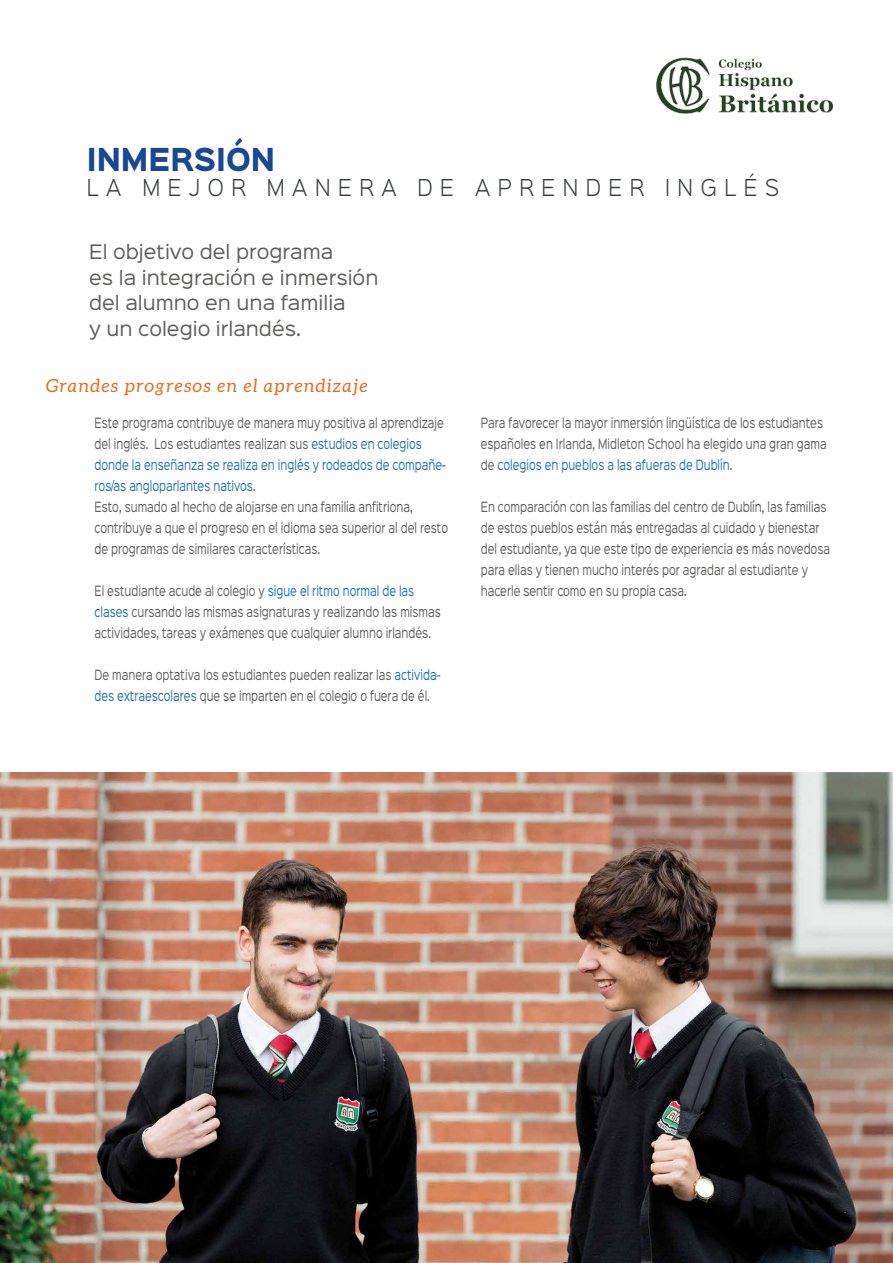
<style>
.page{position:relative;width:893px;height:1263px;background:#fff}
.page>*{position:absolute;margin:0;border:0;box-sizing:border-box;transform-origin:0 0}
.t1{font:900 28.5px "Sinkin Sans 800";color:#1a4792;scale:.9 1}
.t2{font:300 21px "Sinkin Sans 300";letter-spacing:.4em;color:#383d3a;scale:.9 1}
.t3{font:18px/25.5px "Sinkin Sans 400";color:#5f5f5e}
.t4{font:italic 18px "Aleo";letter-spacing:.075em;color:#ed6b1c}
.t5{font:12.75px/21px "Sinkin Sans 400";color:#5f5f5e;scale:.75 1}
.t6{font:12.75px/21px "Sinkin Sans 400";color:#2371b8;scale:.75 1}
.s1{color:#5f5f5e}
.s2{color:#2371b8}
</style>
<div class="page">
<img style="left:0;top:772px;width:892px;height:491px">
<img style="left:656px;top:57px;width:178px;height:57px">
<h1 class="t1" style="left:87px;top:144px;width:211px">INMERSIÓN</h1>
<h2 class="t2" style="left:87px;top:171px;width:771px">LA MEJOR MANERA DE APRENDER INGLÉS</h2>
<h3 class="t3" style="left:89px;top:238px;width:291px">El objetivo del programa<br>es la integración e inmersión del alumno en una familia<br>y un colegio irlandés.</h3>
<h3 class="t4" style="left:46px;top:376px;width:323px">Grandes progresos en el aprendizaje</h3>
<p class="t6" style="left:95px;top:412px;width:470px"><span class="s1">Este programa contribuye de manera muy positiva al aprendizaje del inglés. Los estudiantes realizan sus</span> estudios en colegios donde la enseñanza se realiza en inglés y rodeados de compañe&shy;ros/as angloparlantes nativos.</p>
<p class="t5" style="left:95px;top:496px;width:473px">Esto, sumado al hecho de alojarse en una familia anfitriona, contribuye a que el progreso en el idioma sea superior al del resto de programas de similares características.</p>
<p class="t5" style="left:95px;top:580px;width:463px">El estudiante acude al colegio y <span class="s2">sigue el ritmo normal de las clases</span> cursando las mismas asignaturas y realizando las mismas actividades, tareas y exámenes que cualquier alumno irlandés.</p>
<p class="t5" style="left:95px;top:664px;width:463px">De manera optativa los estudiantes pueden realizar las <span class="s2">activida&shy;des extraescolares</span> que se imparten en el colegio o fuera de él.</p>
<p class="t5" style="left:481px;top:412px;width:463px">Para favorecer la mayor inmersión lingüística de los estudiantes españoles en Irlanda, Midleton School ha elegido una gran gama de <span class="s2">colegios en pueblos a las afueras de Dublín.</span></p>
<p class="t5" style="left:481px;top:496px;width:467px">En comparación con las familias del centro de Dublín, las familias de estos pueblos están más entregadas al cuidado y bienestar del estudiante, ya que este tipo de experiencia es más novedosa para ellas y tienen mucho interés por agradar al estudiante y hacerle sentir como en su propia casa.</p>
</div>
